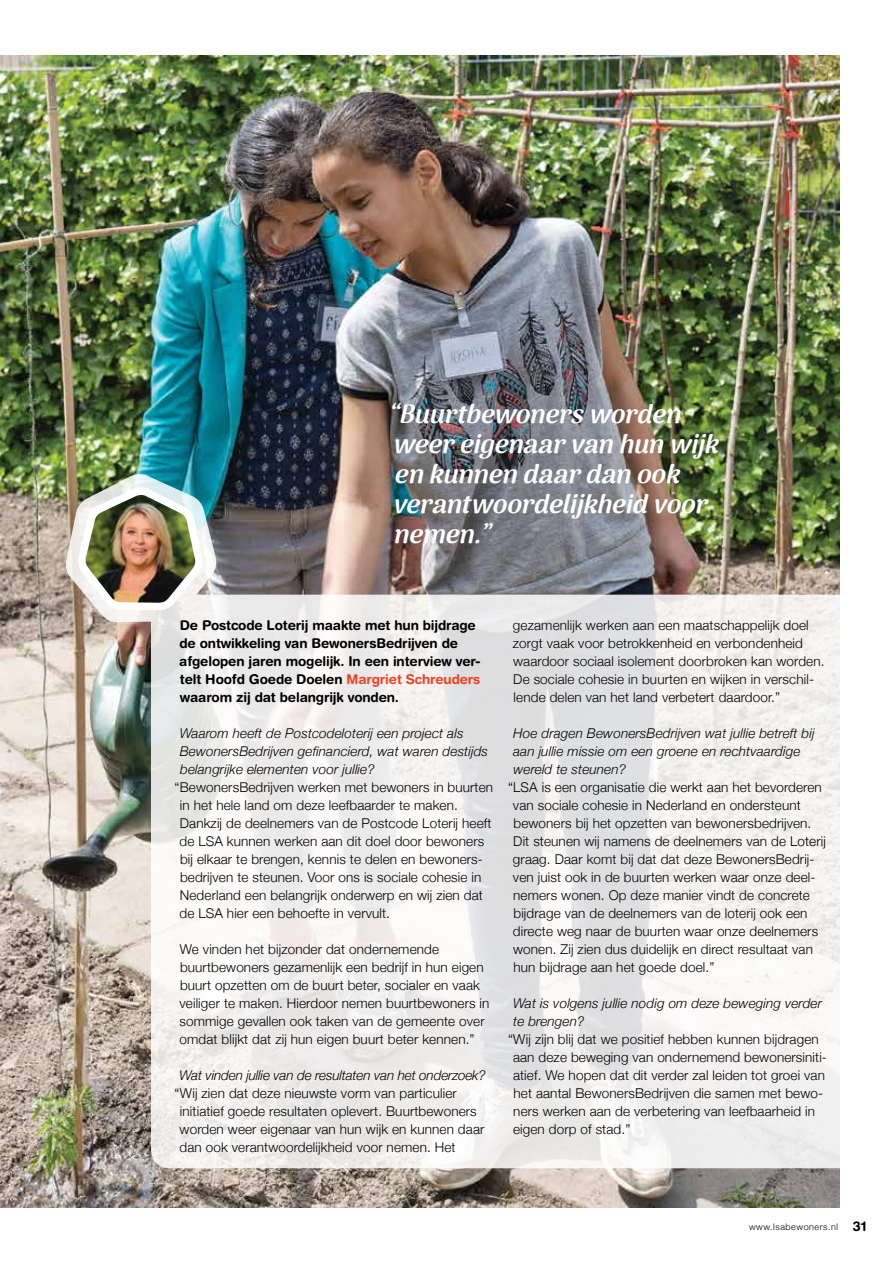
<style>
.page{position:relative;width:893px;height:1263px;background:#fff}
.page>*{position:absolute;margin:0;border:0;box-sizing:border-box;transform-origin:0 0}
.t1{font:italic 900 26.1px/30px "Arima Madurai";color:#fff}
.t2{font:300 13.5px/18px "Helvetica Neue";letter-spacing:.01em;color:#000}
.t3{font:italic 300 13.5px/18px "Helvetica Neue";letter-spacing:.01em;color:#000}
.t4{font:700 13.5px/18px "Helvetica Rounded LT Std";letter-spacing:-.01em;color:#000}
.t5{font:italic 300 13.5px "Helvetica Neue";letter-spacing:-.01em;color:#000}
.t6{font:300 9px "Helvetica Neue";letter-spacing:.06em;color:#000}
.s1{color:#ef4123}
</style>
<div class="page">
<img style="left:0;top:55px;width:840px;height:1153px">
<img style="left:64px;top:472px;width:776px;height:697px">
<img style="left:72px;top:481px;width:136px;height:135px">
<h1 class="t1" style="left:388px;top:400px;width:340px">“Buurtbewonersworden weereigenaarvanhunwijk enkunnendaardanook verantwoordelij kheidvoor nemen.”</h1>
<p class="t4" style="left:179px;top:616px;width:303px">De Postcode Loterij maakte met hun bijdrage de ontwikkeling van BewonersBedrijven de afgelopen jaren mogelijk. In een interview ver&shy;telt Hoofd Goede Doelen <span class="s1">Margriet Schreuders </span>waarom zij dat belangrijk vonden.</p>
<p class="t3" style="left:180px;top:723px;width:310px">Waarom heeft de Postcodeloterij een project als<br>BewonersBedrijven gefinancierd, wat waren destijds belangrijke elementen voor jullie?</p>
<p class="t2" style="left:179px;top:777px;width:315px;text-indent:-5px">“BewonersBedrijven werken met bewoners in buurten in het hele land om deze leefbaarder te maken.<br>Dankzij de deelnemers van de Postcode Loterij heeft de LSA kunnen werken aan dit doel door bewoners bij elkaar te brengen, kennis te delen en bewoners&shy;bedrijven te steunen. Voor ons is sociale cohesie in Nederland een belangrijk onderwerp en wij zien dat de LSA hier een behoefte in vervult.</p>
<p class="t2" style="left:180px;top:939px;width:311px">We vinden het bijzonder dat ondernemende buurtbewoners gezamenlijk een bedrijf in hun eigen buurt opzetten om de buurt beter, socialer en vaak veiliger te maken. Hierdoor nemen buurtbewoners in sommige gevallen ook taken van de gemeente over omdat blijkt dat zij hun eigen buurt beter kennen.”</p>
<p class="t5" style="left:180px;top:1064px;width:307px">Wat vinden jullie van de resultaten van het onderzoek?</p>
<p class="t2" style="left:179px;top:1083px;width:306px;text-indent:-5px">“Wij zien dat deze nieuwste vorm van particulier initiatief goede resultaten oplevert. Buurtbewoners worden weer eigenaar van hun wijk en kunnen daar dan ook verantwoordelijkheid voor nemen. Het</p>
<p class="t2" style="left:513px;top:615px;width:313px">gezamenlijk werken aan een maatschappelijk doel zorgt vaak voor betrokkenheid en verbondenheid waardoor sociaal isolement doorbroken kan worden.<br>De sociale cohesie in buurten en wijken in verschil&shy;lende delen van het land verbetert daardoor.”</p>
<p class="t3" style="left:513px;top:723px;width:303px">Hoe dragen BewonersBedrijven wat jullie betreft bij aan jullie missie om een groene en rechtvaardige wereld te steunen?</p>
<p class="t2" style="left:513px;top:777px;width:314px;text-indent:-5px">“LSA is een organisatie die werkt aan het bevorderen van sociale cohesie in Nederland en ondersteunt bewoners bij het opzetten van bewonersbedrijven.<br>Dit steunen wij namens de deelnemers van de Loterij graag. Daar komt bij dat dat deze BewonersBedrij&shy;ven juist ook in de buurten werken waar onze deel&shy;nemers wonen. Op deze manier vindt de concrete bijdrage van de deelnemers van de loterij ook een directe weg naar de buurten waar onze deelnemers wonen. Zij zien dus duidelijk en direct resultaat van hun bijdrage aan het goede doel.”</p>
<p class="t3" style="left:513px;top:993px;width:310px">Wat is volgens jullie nodig om deze beweging verder te brengen?</p>
<p class="t2" style="left:513px;top:1029px;width:315px;text-indent:-5px">“Wij zijn blij dat we positief hebben kunnen bijdragen aan deze beweging van ondernemend bewonersiniti&shy;atief. We hopen dat dit verder zal leiden tot groei van het aantal BewonersBedrijven die samen met bewo&shy;ners werken aan de verbetering van leefbaarheid in eigen dorp of stad.”</p>
<p class="t6" style="left:749px;top:1219px;width:91px">www.lsabewoners.nl</p>
<p class="t4" style="left:853px;top:1216px;width:15px">31</p>
</div>
